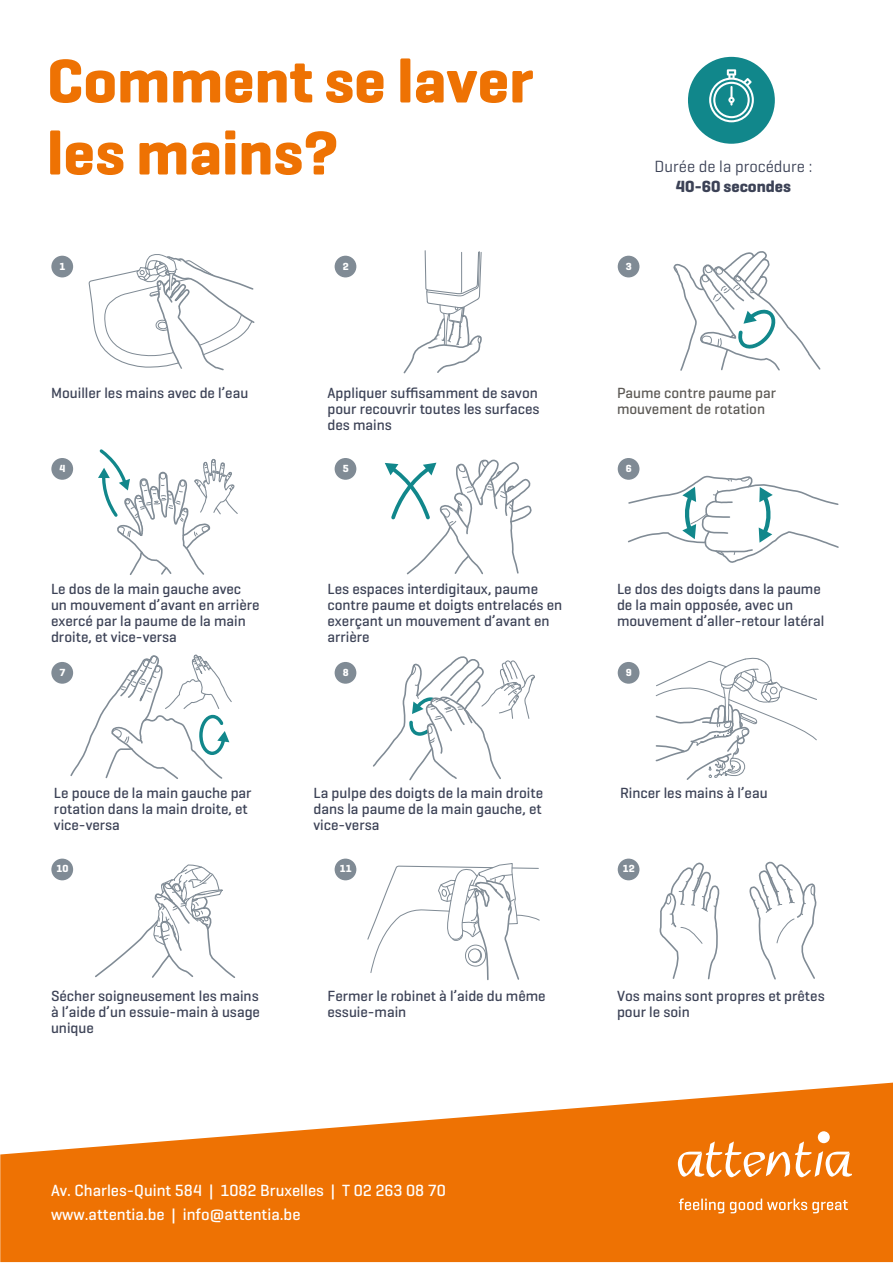
<style>
.page{position:relative;width:893px;height:1263px;background:#fff}
.page>*{position:absolute;margin:0;border:0;box-sizing:border-box;transform-origin:0 0}
.t1{font:700 63px/72px "Geogrotesque";color:#ee7203}
.t2{font:500 16.5px "Geogrotesque";color:#fff}
.t3{font:16.5px "Geogrotesque";color:#3c4256}
.t4{font:700 16.5px "Geogrotesque";color:#3c4256}
.t5{font:500 15px/16.2px "Geogrotesque";color:#3c4256}
.t6{font:500 15px/16.2px "Geogrotesque";color:#5d5a56}
.t7{font:700 10.5px "Geogrotesque";color:#fff}
</style>
<div class="page">
<svg style="left:0;top:1082px;width:893px;height:180px;fill:#ee7203"></svg>
<div style="left:51px;top:256px;width:22px;height:21px;background:#808b95;border-radius:50%"></div>
<svg style="left:673px;top:251px;width:148px;height:120px"></svg>
<svg style="left:69px;top:654px;width:163px;height:125px"></svg>
<svg style="left:628px;top:458px;width:211px;height:105px"></svg>
<svg style="left:373px;top:250px;width:162px;height:531px"></svg>
<svg style="left:88px;top:254px;width:167px;height:321px"></svg>
<svg style="left:655px;top:657px;width:162px;height:323px"></svg>
<svg style="left:95px;top:864px;width:141px;height:114px"></svg>
<svg style="left:366px;top:863px;width:174px;height:286px"></svg>
<div style="left:335px;top:256px;width:21px;height:21px;background:#808b95;border-radius:50%"></div>
<div style="left:618px;top:256px;width:21px;height:21px;background:#808b95;border-radius:50%"></div>
<div style="left:51px;top:458px;width:22px;height:22px;background:#808b95;border-radius:50%"></div>
<div style="left:335px;top:458px;width:21px;height:22px;background:#808b95;border-radius:50%"></div>
<div style="left:618px;top:458px;width:21px;height:22px;background:#808b95;border-radius:50%"></div>
<div style="left:51px;top:662px;width:22px;height:22px;background:#808b95;border-radius:50%"></div>
<div style="left:335px;top:662px;width:21px;height:22px;background:#808b95;border-radius:50%"></div>
<div style="left:618px;top:662px;width:21px;height:22px;background:#808b95;border-radius:50%"></div>
<div style="left:51px;top:858px;width:22px;height:22px;background:#808b95;border-radius:50%"></div>
<div style="left:335px;top:858px;width:21px;height:22px;background:#808b95;border-radius:50%"></div>
<div style="left:618px;top:858px;width:21px;height:22px;background:#808b95;border-radius:50%"></div>
<div style="left:688px;top:57px;width:87px;height:87px;background:#11878b;border-radius:50%"></div>
<svg style="left:709px;top:69px;width:45px;height:53px"></svg>
<svg style="left:678px;top:1141px;width:174px;height:36px"></svg>
<svg style="left:679px;top:1198px;width:45px;height:15px"></svg>
<svg style="left:730px;top:1198px;width:118px;height:15px;background:#f29441"></svg>
<div style="left:817px;top:1131px;width:13px;height:12px;background:#fff;border-radius:50%"></div>
<h1 class="t1" style="left:47px;top:45px;width:488px">Comment se laver les mains?</h1>
<p class="t3" style="left:655px;top:156px;width:159px">Durée de la procédure :</p>
<p class="t4" style="left:676px;top:176px;width:117px">40-60 secondes</p>
<p class="t7" style="left:59px;top:259px;width:7px">1</p>
<p class="t7" style="left:343px;top:259px;width:7px">2</p>
<p class="t7" style="left:626px;top:259px;width:7px">3</p>
<p class="t5" style="left:51px;top:384px;width:199px">Mouiller les mains avec de l’eau</p>
<p class="t5" style="left:328px;top:384px;width:212px">Appliquer suffisamment de savon</p>
<p class="t5" style="left:328px;top:400px;width:213px">pour recouvrir toutes les surfaces des mains</p>
<p class="t6" style="left:617px;top:384px;width:161px">Paume contre paume par mouvement de rotation</p>
<p class="t7" style="left:59px;top:462px;width:7px">4</p>
<p class="t7" style="left:343px;top:462px;width:7px">5</p>
<p class="t7" style="left:626px;top:462px;width:7px">6</p>
<p class="t5" style="left:51px;top:580px;width:210px">Le dos de la main gauche avec un mouvement d’avant en arrière exercé par la paume de la main droite, et vice-versa</p>
<p class="t5" style="left:328px;top:580px;width:236px">Les espaces interdigitaux, paume contre paume et doigts entrelacés en exerçant un mouvement d’avant en arrière</p>
<p class="t5" style="left:617px;top:580px;width:209px">Le dos des doigts dans la paume de la main opposée, avec un mouvement d’aller-retour latéral</p>
<p class="t7" style="left:59px;top:666px;width:7px">7</p>
<p class="t7" style="left:343px;top:666px;width:7px">8</p>
<p class="t7" style="left:626px;top:666px;width:7px">9</p>
<p class="t5" style="left:54px;top:784px;width:199px">Le pouce de la main gauche par rotation dans la main droite, et vice-versa</p>
<p class="t5" style="left:313px;top:784px;width:231px;text-align:justify">La pulpe des doigts de la main droite dans la paume de la main gauche, et vice-versa</p>
<p class="t5" style="left:620px;top:784px;width:149px">Rincer les mains à l’eau</p>
<p class="t7" style="left:56px;top:862px;width:13px">10</p>
<p class="t7" style="left:340px;top:862px;width:13px">11</p>
<p class="t7" style="left:623px;top:862px;width:13px">12</p>
<p class="t5" style="left:51px;top:987px;width:211px;text-align:justify">Sécher soigneusement les mains à l’aide d’un essuie-main à usage unique</p>
<p class="t5" style="left:328px;top:987px;width:220px">Fermer le robinet à l’aide du même essuie-main</p>
<p class="t2" style="left:51px;top:1180px;width:396px">Av. Charles-Quint 584 | 1082 Bruxelles | T 02 263 08 70</p>
<p class="t2" style="left:51px;top:1204px;width:251px">www.attentia.be | info@attentia.be</p>
<p class="t5" style="left:617px;top:987px;width:209px">Vos mains sont propres et prêtes pour le soin</p>
</div>
